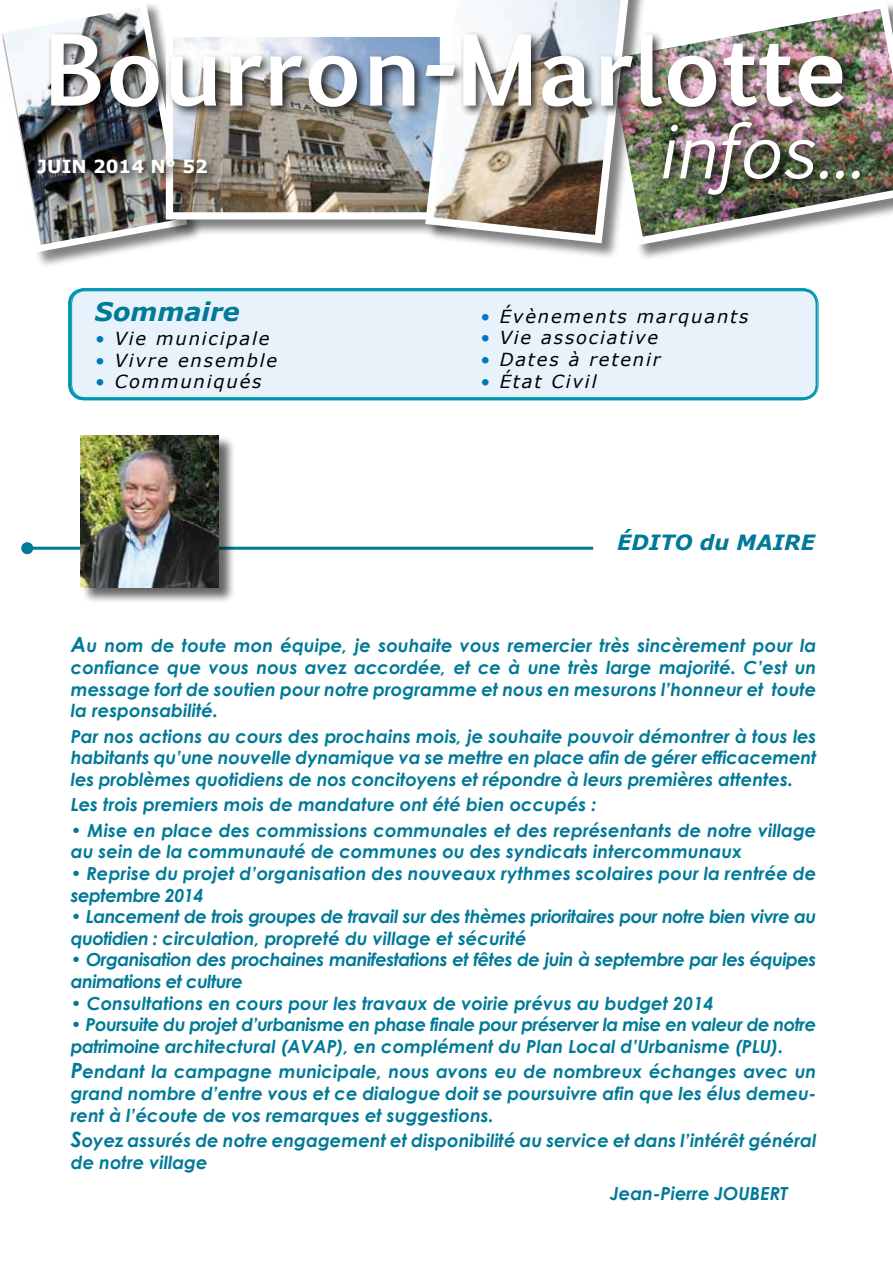
<style>
.page{position:relative;width:893px;height:1263px;background:#fff}
.page>*{position:absolute;margin:0;border:0;box-sizing:border-box;transform-origin:0 0}
.t1{font:700 93px "Euphemia UCAS";color:#fff}
.t2{font:italic 72px "Euphemia UCAS";color:#fff}
.t3{font:italic 700 25.5px "Verdana";color:#007a98}
.t4{font:italic 700 21px "Verdana";color:#007a98}
.t5{font:italic 700 18px/21.6px "Century Gothic";color:#007a98;text-align:justify}
.t6{font:italic 700 18px/21.6px "Century Gothic";letter-spacing:-.03em;color:#007a98}
.t7{font:italic 18px "Verdana";letter-spacing:.1em;color:#000}
.t8{font:700 18px "Verdana";color:#fff}
.s1{color:#0079bc}
.s2{font-size:21px}
</style>
<div class="page">
<div style="left:72px;top:291px;width:744px;height:107px;background:#e8f2fa;border-radius:13px"></div>
<div style="left:69px;top:288px;width:750px;height:112px;border:1px solid #0096af;border-radius:15px"></div>
<div style="left:71px;top:290px;width:746px;height:108px;border:1px solid #0096af;border-radius:13px"></div>
<div style="left:601px;top:0;width:292px;height:261px;background:#000;opacity:.5"></div>
<img style="left:646px;top:0;width:247px;height:250px">
<div style="left:0;top:0;width:203px;height:268px;background:#000;opacity:.5"></div>
<img style="left:0;top:0;width:191px;height:256px">
<div style="left:166px;top:30px;width:298px;height:206px;background:#000;opacity:.5"></div>
<img style="left:174px;top:119px;width:247px;height:93px">
<div style="left:166px;top:30px;width:281px;height:190px;border:7px solid #fff"></div>
<div style="left:425px;top:0;width:221px;height:259px;background:#000;opacity:.5"></div>
<img style="left:421px;top:0;width:213px;height:247px">
<hr style="left:27px;top:547px;width:566px;height:3px;background:#007a98">
<div style="left:21px;top:542px;width:12px;height:12px;background:#007a98;border-radius:50%"></div>
<div style="left:81px;top:436px;width:154px;height:168px;background:#000;opacity:.6"></div>
<img style="left:81px;top:435px;width:138px;height:153px">
<div style="left:34px;top:156px;width:184px;height:29px;background:#000;opacity:.75"></div>
<div style="left:47px;top:30px;width:808px;height:89px;background:#000;opacity:.75"></div>
<div style="left:658px;top:118px;width:213px;height:88px;background:#000;opacity:.75"></div>
<h1 class="t1" style="left:44px;top:0;width:806px">Bourron-Marlotte</h1>
<h2 class="t2" style="left:657px;top:100px;width:207px">infos...</h2>
<p class="t8" style="left:37px;top:154px;width:172px">JUIN 2014 N° 52</p>
<h3 class="t3" style="left:95px;top:294px;width:146px">Sommaire</h3>
<p class="t7" style="left:95px;top:326px;width:176px"><span class="s1">•</span> Vie municipale</p>
<p class="t7" style="left:95px;top:348px;width:184px"><span class="s1">•</span> Vivre ensemble</p>
<p class="t7" style="left:95px;top:369px;width:168px"><span class="s1">•</span> Communiqués</p>
<p class="t7" style="left:480px;top:304px;width:270px"><span class="s1">•</span> Évènements marquants</p>
<p class="t7" style="left:480px;top:325px;width:180px"><span class="s1">•</span> Vie associative</p>
<p class="t7" style="left:480px;top:347px;width:182px"><span class="s1">•</span> Dates à retenir</p>
<p class="t7" style="left:480px;top:369px;width:118px"><span class="s1">•</span> État Civil</p>
<p class="t4" style="left:617px;top:527px;width:199px">ÉDITO du MAIRE</p>
<p class="t5" style="left:71px;top:634px;width:747px"><span class="s2">A</span>u nom de toute mon équipe, je souhaite vous remercier très sincèrement pour la confiance que vous nous avez accordée, et ce à une très large majorité. C’est un message fort de soutien pour notre programme et nous en mesurons l’honneur et toute la responsabilité.</p>
<p class="t5" style="left:71px;top:725px;width:747px">Par nos actions au cours des prochains mois, je souhaite pouvoir démontrer à tous les habitants qu’une nouvelle dynamique va se mettre en place afin de gérer efficacement les problèmes quotidiens de nos concitoyens et répondre à leurs premières attentes.</p>
<p class="t5" style="left:71px;top:793px;width:527px">Les trois premiers mois de mandature ont été bien occupés :</p>
<p class="t5" style="left:71px;top:819px;width:747px">• Mise en place des commissions communales et des représentants de notre village au sein de la communauté de communes ou des syndicats intercommunaux</p>
<p class="t5" style="left:71px;top:862px;width:747px">• Reprise du projet d’organisation des nouveaux rythmes scolaires pour la rentrée de septembre 2014</p>
<p class="t6" style="left:71px;top:905px;width:747px">• Lancement de trois groupes de travail sur des thèmes prioritaires pour notre bien vivre au quotidien : circulation, propreté du village et sécurité</p>
<p class="t6" style="left:71px;top:948px;width:747px">• Organisation des prochaines manifestations et fêtes de juin à septembre par les équipes animations et culture</p>
<p class="t5" style="left:71px;top:992px;width:644px">• Consultations en cours pour les travaux de voirie prévus au budget 2014</p>
<p class="t6" style="left:71px;top:1013px;width:747px">• Poursuite du projet d’urbanisme en phase finale pour préserver la mise en valeur de notre patrimoine architectural (AVAP), en complément du Plan Local d’Urbanisme (PLU).</p>
<p class="t5" style="left:71px;top:1060px;width:747px"><span class="s2">P</span>endant la campagne municipale, nous avons eu de nombreux échanges avec un grand nombre d’entre vous et ce dialogue doit se poursuivre afin que les élus demeu&shy;rent à l’écoute de vos remarques et suggestions.</p>
<p class="t5" style="left:71px;top:1129px;width:747px"><span class="s2">S</span>oyez assurés de notre engagement et disponibilité au service et dans l’intérêt général de notre village</p>
<p class="t5" style="left:610px;top:1182px;width:179px">Jean-Pierre JOUBERT</p>
</div>
